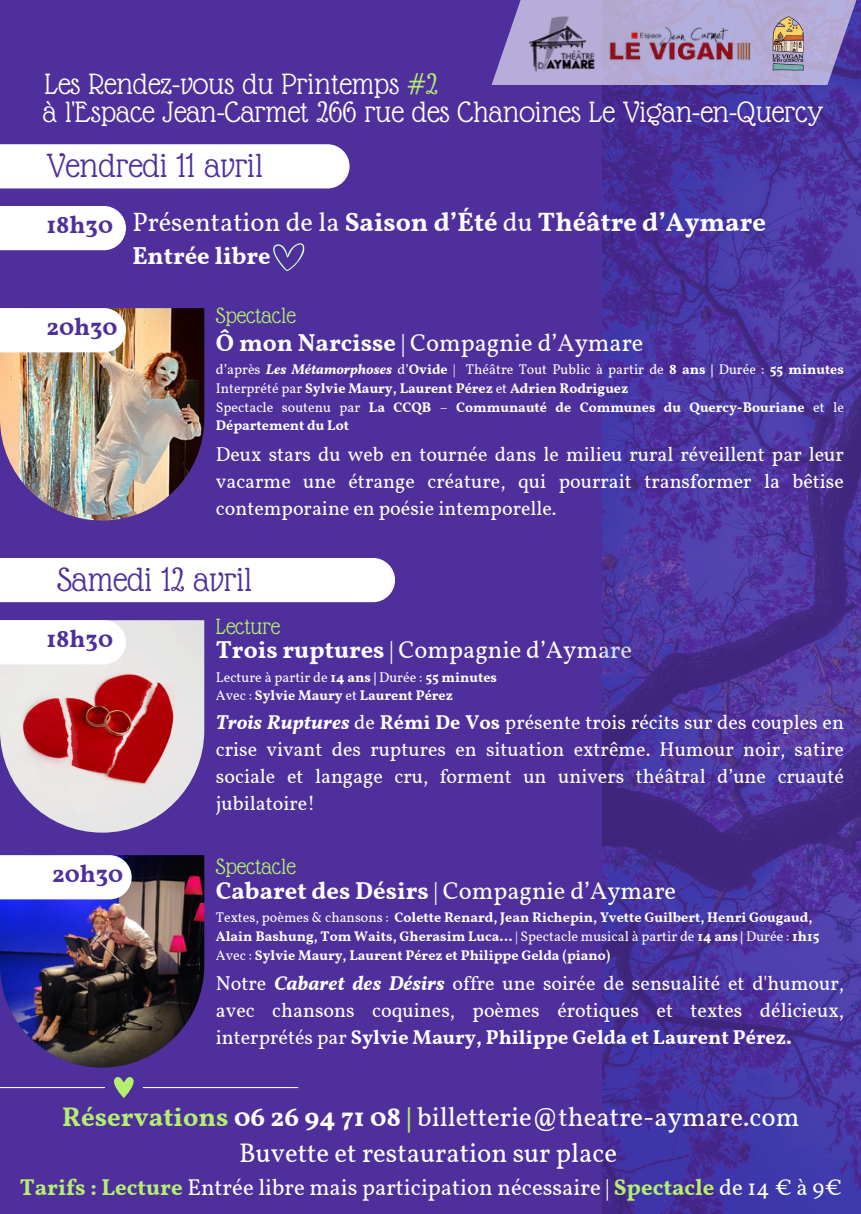
<style>
.page{position:relative;width:861px;height:1214px;background:#fff}
.page>*{position:absolute;margin:0;border:0;box-sizing:border-box;transform-origin:0 0}
.t1{font:36.4px "Glass Antiqua";color:#4e2f9c}
.t2{font:32px "Glass Antiqua";color:#fff}
.t3{font:26.8px/36px "Vollkorn";color:#fff;text-align:center}
.t4{font:700 26.4px "Vollkorn";color:#fff}
.t5{font:24.4px "Vollkorn";color:#fff}
.t6{font:700 24.4px "Vollkorn";color:#4e2f9c}
.t7{font:700 24.4px "Vollkorn";color:#fff}
.t8{font:24px "Glass Antiqua";color:#b4ef6f}
.t9{font:22.8px "Vollkorn";color:#fff}
.t10{font:20px/27px "Vollkorn";color:#fff;text-align:justify}
.t11{font:700 14px/18.6px "Vollkorn";color:#fff}
.s1{color:#b4ef6f}
.s2{font-weight:400}
.s3{font-weight:700}
.s4{font-style:italic}
.s5{font-weight:700;font-style:italic}
.s6{font-weight:700;color:#b4ef6f}
</style>
<div class="page">
<div style="left:0;top:0;width:861px;height:1213px;background:#4e2f9c"></div>
<div style="left:0;top:558px;width:395px;height:44px;background:#fff"></div>
<img style="left:0;top:855px;width:204px;height:212px">
<div style="left:0;top:855px;width:132px;height:44px;background:#fff"></div>
<img style="left:0;top:620px;width:204px;height:212px">
<div style="left:0;top:620px;width:126px;height:44px;background:#fff"></div>
<img style="left:603px;top:85px;width:258px;height:1128px">
<div style="left:0;top:144px;width:350px;height:44px;background:#fff"></div>
<div style="left:0;top:206px;width:126px;height:44px;background:#fff"></div>
<img style="left:0;top:308px;width:204px;height:212px">
<div style="left:0;top:308px;width:126px;height:44px;background:#fff"></div>
<svg style="left:491px;top:0;width:370px;height:85px;background:#a396cc"></svg>
<img style="left:602px;top:23px;width:156px;height:48px">
<img style="left:530px;top:16px;width:65px;height:56px">
<svg style="left:0;top:1077px;width:298px;height:21px"></svg>
<img style="left:765px;top:11px;width:45px;height:65px">
<svg style="left:273px;top:243px;width:32px;height:28px"></svg>
<p class="t2" style="left:44px;top:67px;width:395px">Les Rendez-vous du Printemps <span class="s1">#2</span></p>
<h6 class="t2" style="left:43px;top:95px;width:782px">à l'Espace Jean-Carmet 266 rue des Chanoines Le Vigan-en-Quercy</h6>
<p class="t1" style="left:46px;top:147px;width:218px">Vendredi 11 avril</p>
<p class="t4" style="left:132px;top:206px;width:635px"><span class="s2">Présentation de la</span> Saison d’Été <span class="s2">du</span> Théâtre d’Aymare</p>
<p class="t7" style="left:132px;top:240px;width:140px">Entrée libre</p>
<p class="t6" style="left:46px;top:209px;width:68px">18h30</p>
<p class="t6" style="left:46px;top:221px;width:73px">20h30</p>
<p class="t6" style="left:46px;top:312px;width:73px">20h30</p>
<h6 class="t8" style="left:216px;top:303px;width:81px">Spectacle</h6>
<p class="t5" style="left:216px;top:327px;width:429px"><span class="s3">Ô mon Narcisse</span> | Compagnie d’Aymare</p>
<h3 class="t11" style="left:216px;top:361px;width:630px"><span class="s2">d’après</span> <span class="s4">Les Métamorphoses</span> <span class="s2">d’</span>Ovide <span class="s2">| Théâtre Tout Public à partir de</span> 8 ans | <span class="s2">Durée :</span> 55 minutes<br><span class="s2">Interprété par</span> Sylvie Maury, Laurent Pérez <span class="s2">et</span> Adrien Rodriguez</h3>
<p class="t11" style="left:216px;top:399px;width:630px"><span class="s2">Spectacle soutenu par</span> La CCQB <span class="s2">–</span> Communauté de Communes du Quercy-Bouriane <span class="s2">et le<br></span>Département du Lot</p>
<h4 class="t10" style="left:216px;top:442px;width:630px">Deux stars du web en tournée dans le milieu rural réveillent par leur vacarme une étrange créature, qui pourrait transformer la bêtise contemporaine en poésie intemporelle.</h4>
<h1 class="t1" style="left:57px;top:560px;width:196px">Samedi 12 avril</h1>
<h3 class="t6" style="left:46px;top:623px;width:68px">18h30</h3>
<p class="t8" style="left:216px;top:614px;width:66px">Lecture</p>
<p class="t5" style="left:216px;top:635px;width:418px"><span class="s3">Trois ruptures</span> | Compagnie d’Aymare</p>
<p class="t11" style="left:216px;top:668px;width:283px"><span class="s2">Lecture à partir de</span> 14 ans | <span class="s2">Durée :</span> 55 minutes<br><span class="s2">Avec :</span> Sylvie Maury <span class="s2">et</span> Laurent Pérez</p>
<h2 class="t6" style="left:52px;top:858px;width:73px">20h30</h2>
<h6 class="t10" style="left:216px;top:710px;width:630px"><span class="s5">Trois Ruptures</span> de <span class="s3">Rémi De Vos</span> présente trois récits sur des couples en crise vivant des ruptures en situation extrême. Humour noir, satire sociale et langage cru, forment un univers théâtral d’une cruauté jubilatoire!</h6>
<h1 class="t8" style="left:216px;top:853px;width:81px">Spectacle</h1>
<h4 class="t5" style="left:216px;top:876px;width:462px"><span class="s3">Cabaret des Désirs</span> | Compagnie d’Aymare</h4>
<p class="t11" style="left:216px;top:909px;width:605px"><span class="s2">Textes, poèmes &amp; chansons :</span> Colette Renard, Jean Richepin, Yvette Guilbert, Henri Gougaud,<br>Alain Bashung, Tom Waits, Gherasim Luca… <span class="s2">| Spectacle musical à partir de</span> 14 ans | <span class="s2">Durée :</span> 1h15</p>
<h3 class="t11" style="left:216px;top:947px;width:396px"><span class="s2">Avec :</span> Sylvie Maury, Laurent Pérez et Philippe Gelda (piano)</h3>
<h4 class="t10" style="left:216px;top:971px;width:630px">Notre <span class="s5">Cabaret des Désirs</span> offre une soirée de sensualité et d'humour, avec chansons coquines, poèmes érotiques et textes délicieux, interprétés par <span class="s3">Sylvie Maury, Philippe Gelda et Laurent Pérez.</span></h4>
<h3 class="t3" style="left:62px;top:1101px;width:739px"><span class="s6">Réservations</span> <span class="s3">06 26 94 71 08</span> <span class="s6">|</span> billetterie@theatre-aymare.com<br>Buvette et restauration sur place</h3>
<h3 class="t9" style="left:20px;top:1173px;width:824px"><span class="s6">Tarifs : Lecture</span> Entrée libre mais participation nécessaire | <span class="s6">Spectacle</span> de 14 € à 9€</h3>
</div>
